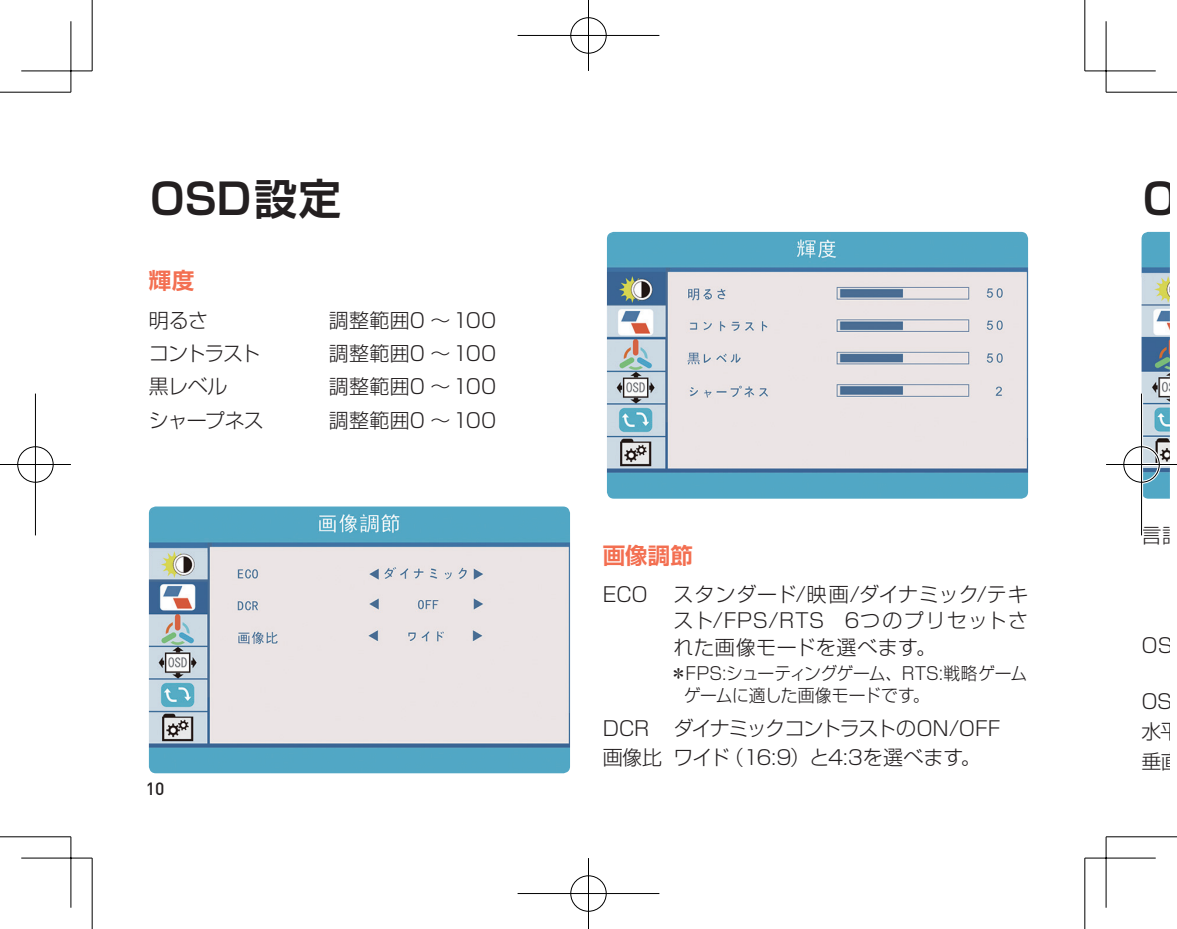
<style>
.page{position:relative;width:1177px;height:929px;background:#fff}
.page>*{position:absolute;margin:0;border:0;box-sizing:border-box;transform-origin:0 0}
.t1{font:700 42.5px "Shin Go Pro De";letter-spacing:.015em;color:#231f20}
.t2{font:700 22.5px "Shin Go Pro De";letter-spacing:.005em;color:#f36f51}
.t3{font:300 20px/26.2px "Shin Go Pro";letter-spacing:.005em;color:#231f20;text-align:justify}
.t4{font:300 20px/29.8px "Shin Go Pro";letter-spacing:-.03em;color:#231f20}
.t5{font:300 17.5px/22.5px "Shin Go Pro";letter-spacing:-.025em;color:#231f20;scale:.96 1}
.t6{font:500 17.5px "DIN";color:#231f20}
</style>
<div class="page">
<img style="left:149px;top:506px;width:421px;height:267px">
<img style="left:1141px;top:232px;width:28px;height:266px">
<img style="left:607px;top:232px;width:421px;height:266px">
<hr style="left:0;top:92px;width:71px;height:1px;background:#000">
<hr style="left:1106px;top:92px;width:70px;height:1px;background:#000">
<hr style="left:0;top:836px;width:71px;height:1px;background:#000">
<hr style="left:1106px;top:836px;width:70px;height:1px;background:#000">
<hr style="left:92px;top:0;width:1px;height:71px;background:#000">
<hr style="left:92px;top:857px;width:1px;height:71px;background:#000">
<hr style="left:1084px;top:0;width:1px;height:71px;background:#000">
<hr style="left:1084px;top:857px;width:1px;height:71px;background:#000">
<hr style="left:21px;top:70px;width:71px;height:1px;background:#000">
<hr style="left:1084px;top:70px;width:71px;height:1px;background:#000">
<hr style="left:21px;top:857px;width:71px;height:1px;background:#000">
<hr style="left:1084px;top:857px;width:71px;height:1px;background:#000">
<hr style="left:70px;top:21px;width:1px;height:71px;background:#000">
<hr style="left:70px;top:836px;width:1px;height:71px;background:#000">
<hr style="left:1105px;top:21px;width:1px;height:71px;background:#000">
<hr style="left:1105px;top:836px;width:1px;height:71px;background:#000">
<div style="left:569px;top:16px;width:38px;height:39px;border:3px solid #fff;border-radius:50%"></div>
<hr style="left:517px;top:34px;width:142px;height:3px;background:#fff">
<hr style="left:587px;top:0;width:3px;height:71px;background:#fff">
<div style="left:570px;top:17px;width:36px;height:36px;border:1px solid #000;border-radius:50%"></div>
<hr style="left:517px;top:35px;width:142px;height:1px;background:#000">
<hr style="left:588px;top:0;width:1px;height:71px;background:#000">
<div style="left:569px;top:874px;width:38px;height:38px;border:3px solid #fff;border-radius:50%"></div>
<hr style="left:517px;top:891px;width:142px;height:3px;background:#fff">
<hr style="left:587px;top:857px;width:3px;height:71px;background:#fff">
<div style="left:570px;top:875px;width:36px;height:36px;border:1px solid #000;border-radius:50%"></div>
<hr style="left:517px;top:892px;width:142px;height:1px;background:#000">
<hr style="left:588px;top:857px;width:1px;height:71px;background:#000">
<div style="left:16px;top:445px;width:39px;height:38px;border:3px solid #fff;border-radius:50%"></div>
<hr style="left:0;top:463px;width:71px;height:3px;background:#fff">
<hr style="left:34px;top:393px;width:3px;height:142px;background:#fff">
<div style="left:17px;top:446px;width:36px;height:36px;border:1px solid #000;border-radius:50%"></div>
<hr style="left:0;top:464px;width:71px;height:1px;background:#000">
<hr style="left:35px;top:393px;width:1px;height:142px;background:#000">
<div style="left:1122px;top:445px;width:38px;height:38px;border:3px solid #fff;border-radius:50%"></div>
<hr style="left:1106px;top:463px;width:70px;height:3px;background:#fff">
<hr style="left:1139px;top:393px;width:4px;height:142px;background:#fff">
<div style="left:1123px;top:446px;width:36px;height:36px;border:1px solid #000;border-radius:50%"></div>
<hr style="left:1106px;top:464px;width:70px;height:1px;background:#000">
<hr style="left:1141px;top:393px;width:1px;height:142px;background:#000">
<h1 class="t1" style="left:150px;top:164px;width:192px">OSD設定</h1>
<h1 class="t1" style="left:1142px;top:164px;width:36px">O</h1>
<p class="t2" style="left:149px;top:262px;width:47px">輝度</p>
<p class="t3" style="left:149px;top:304px;width:61px">明るさ</p>
<p class="t3" style="left:329px;top:304px;width:169px">調整範囲0 〜100</p>
<p class="t3" style="left:149px;top:337px;width:113px">コントラスト</p>
<p class="t3" style="left:329px;top:337px;width:169px">調整範囲0 〜100</p>
<p class="t3" style="left:149px;top:371px;width:80px">黒レベル</p>
<p class="t3" style="left:329px;top:371px;width:169px">調整範囲0 〜100</p>
<p class="t3" style="left:149px;top:404px;width:116px">シャープネス</p>
<p class="t3" style="left:329px;top:404px;width:169px">調整範囲0 〜100</p>
<p class="t6" style="left:146px;top:777px;width:20px">10</p>
<p class="t2" style="left:602px;top:536px;width:92px">画像調節</p>
<p class="t3" style="left:602px;top:579px;width:47px">ECO</p>
<p class="t3" style="left:673px;top:579px;width:356px">スタンダード/映画/ダイナミック/テキスト/FPS/RTS　6つのプリセットされた画像モードを選べます。</p>
<p class="t5" style="left:684px;top:659px;width:376px;text-indent:-14px">＊FPS:シューティングゲーム、RTS:戦略ゲーム　ゲームに適した画像モードです。</p>
<p class="t4" style="left:602px;top:710px;width:399px">DCR ダイナミックコントラストのON/OFF画像比ワイド（16:9）と4:3を選べます。</p>
<p class="t3" style="left:1141px;top:520px;width:42px">言語</p>
<p class="t3" style="left:1141px;top:630px;width:33px">OS</p>
<p class="t3" style="left:1141px;top:684px;width:41px;line-height:29.8px;text-align:left">OS水平垂直</p>
</div>
